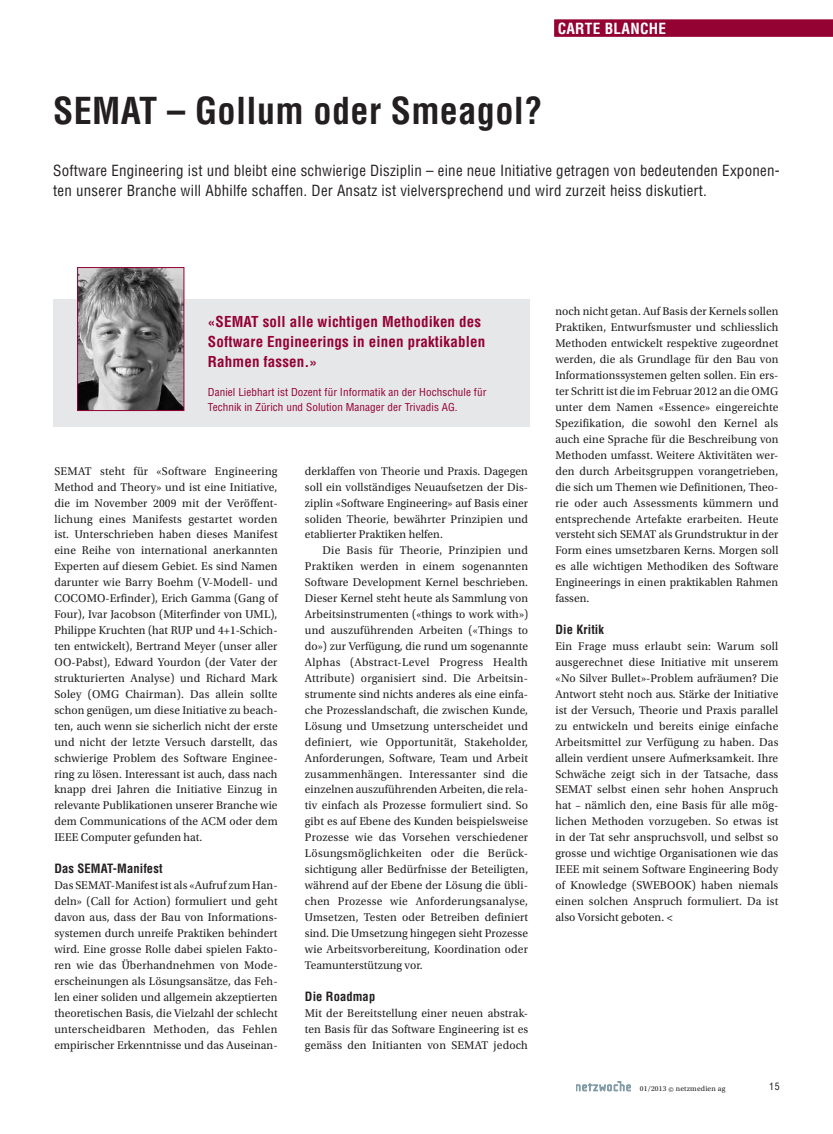
<style>
.page{position:relative;width:833px;height:1134px;background:#fff}
.page>*{position:absolute;margin:0;border:0;box-sizing:border-box;transform-origin:0 0}
._00_Titel_29pt{font:700 condensed 36.25px "Helvetica LT Std";letter-spacing:.01em;color:#231f20}
._00_Lead_12pt{font:condensed 15px/20px "Helvetica LT Std";letter-spacing:.015em;color:#231f20}
.t1{font:700 condensed 15px "Helvetica LT Std";letter-spacing:.02em;color:#fff}
._07_Zitat_Farbe{font:700 condensed 14.75px/20px "Helvetica LT Std";letter-spacing:.01em;color:#940133}
._03_GT_Titel{font:700 condensed 12.5px "Helvetica LT Std";letter-spacing:.01em;color:#231f20}
._01_GT{font:11.88px/16px "Utopia Std";letter-spacing:.01em;color:#231f20;text-align:justify}
._02_GT_Einzug{font:11.88px/16px "Utopia Std";letter-spacing:.01em;color:#231f20}
._20_Autorenbox_Text{font:condensed 10.75px/14.4px "Helvetica LT Std";letter-spacing:.005em;color:#940133;scale:1.04 1}
.t2{font:condensed 10px "Helvetica LT Std";color:#231f20}
.t3{font:7.5px "Utopia Std";letter-spacing:.025em;color:#231f20}
</style>
<div class="page">
<div style="left:554px;top:19px;width:279px;height:18px;background:#940133"></div>
<svg style="left:576px;top:1081px;width:55px;height:10px"></svg>
<div style="left:53px;top:299px;width:476px;height:128px;background:#e6e7e9"></div>
<img style="left:79px;top:269px;width:103px;height:140px">
<div style="left:77px;top:267px;width:107px;height:144px;border:1px solid #940133"></div>
<p class="t1" style="left:557px;top:19px;width:110px">CARTE BLANCHE</p>
<p class="_00_Titel_29pt" style="left:53px;top:88px;width:491px">SEMAT – Gollum oder Smeagol?</p>
<p class="_00_Lead_12pt" style="left:53px;top:160px;width:728px">Software Engineering ist und bleibt eine schwierige Disziplin – eine neue Initiative getragen von bedeutenden Exponen&shy;ten unserer Branche will Abhilfe schaffen. Der Ansatz ist vielversprechend und wird zurzeit heiss diskutiert.</p>
<p class="_07_Zitat_Farbe" style="left:208px;top:312px;width:279px">«SEMAT soll alle wichtigen Methodiken des<br>Software Engineerings in einen praktikablen<br>Rahmen fassen.»</p>
<p class="_20_Autorenbox_Text" style="left:208px;top:385px;width:269px">Daniel Liebhart ist Dozent für Informatik an der Hochschule für<br>Technik in Zürich und Solution Manager der Trivadis AG.</p>
<p class="_01_GT" style="left:54px;top:463px;width:225px">SEMAT steht für «Software Engineering Method and Theory» und ist eine Initiative, die im November 2009 mit der Veröffent&shy;lichung eines Manifests gestartet worden ist. Unterschrieben haben dieses Manifest eine Reihe von international anerkannten Experten auf diesem Gebiet. Es sind Namen darunter wie Barry Boehm (V-Modell- und COCOMO-Erfinder), Erich Gamma (Gang of Four), Ivar Jacobson (Miterfinder von UML), Philippe Kruchten (hat RUP und 4+1-Schich&shy;ten entwickelt), Bertrand Meyer (unser aller OO-Pabst), Edward Yourdon (der Vater der strukturierten Analyse) und Richard Mark Soley (OMG Chairman). Das allein sollte schon genügen, um diese Initiative zu beach&shy;ten, auch wenn sie sicherlich nicht der erste und nicht der letzte Versuch darstellt, das schwierige Problem des Software Enginee&shy;ring zu lösen. Interessant ist auch, dass nach knapp drei Jahren die Initiative Einzug in relevante Publikationen unserer Branche wie dem Communications of the ACM oder dem IEEE Computer gefunden hat.</p>
<p class="_03_GT_Titel" style="left:54px;top:861px;width:110px">Das SEMAT-Manifest</p>
<p class="_01_GT" style="left:54px;top:877px;width:225px;text-align:left">Das SEMAT-Manifest ist als «Aufruf zum Han&shy;deln» (Call for Action) formuliert und geht davon aus, dass der Bau von Informations&shy;systemen durch unreife Praktiken behindert wird. Eine grosse Rolle dabei spielen Fakto&shy;ren wie das Überhandnehmen von Mode&shy;erscheinungen als Lösungsansätze, das Feh&shy;len einer soliden und allgemein akzeptierten theoretischen Basis, die Vielzahl der schlecht unterscheidbaren Methoden, das Fehlen empirischer Erkenntnisse und das Auseinan-</p>
<p class="_01_GT" style="left:305px;top:463px;width:225px">derklaffen von Theorie und Praxis. Dagegen soll ein vollständiges Neuaufsetzen der Dis&shy;ziplin «Software Engineering» auf Basis einer soliden Theorie, bewährter Prinzipien und etablierter Praktiken helfen.</p>
<p class="_02_GT_Einzug" style="left:305px;top:543px;width:225px;text-indent:18px">Die Basis für Theorie, Prinzipien und Praktiken werden in einem sogenannten Software Development Kernel beschrieben.<br>Dieser Kernel steht heute als Sammlung von Arbeitsinstrumenten («things to work with») und auszuführenden Arbeiten («Things to do») zur Verfügung, die rund um sogenannte Alphas (Abstract-Level Progress Health Attribute) organisiert sind. Die Arbeitsin&shy;strumente sind nichts anderes als eine einfa&shy;che Prozesslandschaft, die zwischen Kunde, Lösung und Umsetzung unterscheidet und definiert, wie Opportunität, Stakeholder, Anforderungen, Software, Team und Arbeit zusammenhängen. Interessanter sind die einzelnen auszuführenden Arbeiten, die rela&shy;tiv einfach als Prozesse formuliert sind. So gibt es auf Ebene des Kunden beispielsweise Prozesse wie das Vorsehen verschiedener Lösungsmöglichkeiten oder die Berück&shy;sichtigung aller Bedürfnisse der Beteiligten, während auf der Ebene der Lösung die übli&shy;chen Prozesse wie Anforderungsanalyse, Umsetzen, Testen oder Betreiben definiert sind. Die Umsetzung hingegen sieht Prozesse wie Arbeitsvorbereitung, Koordination oder Teamunterstützung vor.</p>
<p class="_03_GT_Titel" style="left:305px;top:988px;width:72px">Die Roadmap</p>
<p class="_01_GT" style="left:305px;top:1005px;width:225px">Mit der Bereitstellung einer neuen abstrak&shy;ten Basis für das Software Engineering ist es gemäss den Initianten von SEMAT jedoch</p>
<p class="_01_GT" style="left:555px;top:304px;width:225px;text-align:left">noch nicht getan. Auf Basis der Kernels sollen Praktiken, Entwurfsmuster und schliesslich Methoden entwickelt respektive zugeordnet werden, die als Grundlage für den Bau von Informationssystemen gelten sollen. Ein ers&shy;ter Schritt ist die im Februar 2012 an die OMG unter dem Namen «Essence» eingereichte Spezifikation, die sowohl den Kernel als auch eine Sprache für die Beschreibung von Methoden umfasst. Weitere Aktivitäten wer&shy;den durch Arbeitsgruppen vorangetrieben, die sich um Themen wie Definitionen, Theo&shy;rie oder auch Assessments kümmern und entsprechende Artefakte erarbeiten. Heute versteht sich SEMAT als Grundstruktur in der Form eines umsetzbaren Kerns. Morgen soll es alle wichtigen Methodiken des Software Engineerings in einen praktikablen Rahmen fassen.</p>
<p class="_03_GT_Titel" style="left:555px;top:622px;width:50px">Die Kritik</p>
<p class="_01_GT" style="left:555px;top:638px;width:225px">Ein Frage muss erlaubt sein: Warum soll ausgerechnet diese Initiative mit unserem «No Silver Bullet»-Problem aufräumen? Die Antwort steht noch aus. Stärke der Initiative ist der Versuch, Theorie und Praxis parallel zu entwickeln und bereits einige einfache Arbeitsmittel zur Verfügung zu haben. Das allein verdient unsere Aufmerksamkeit. Ihre Schwäche zeigt sich in der Tatsache, dass SEMAT selbst einen sehr hohen Anspruch hat – nämlich den, eine Basis für alle mög&shy;lichen Methoden vorzugeben. So etwas ist in der Tat sehr anspruchsvoll, und selbst so grosse und wichtige Organisationen wie das IEEE mit seinem Software Engineering Body of Knowledge (SWEBOOK) haben niemals einen solchen Anspruch formuliert. Da ist also Vorsicht geboten. &lt;</p>
<p class="t3" style="left:640px;top:1084px;width:87px">01/2013 © netzmedien ag</p>
<p class="t2" style="left:769px;top:1080px;width:12px">15</p>
</div>
